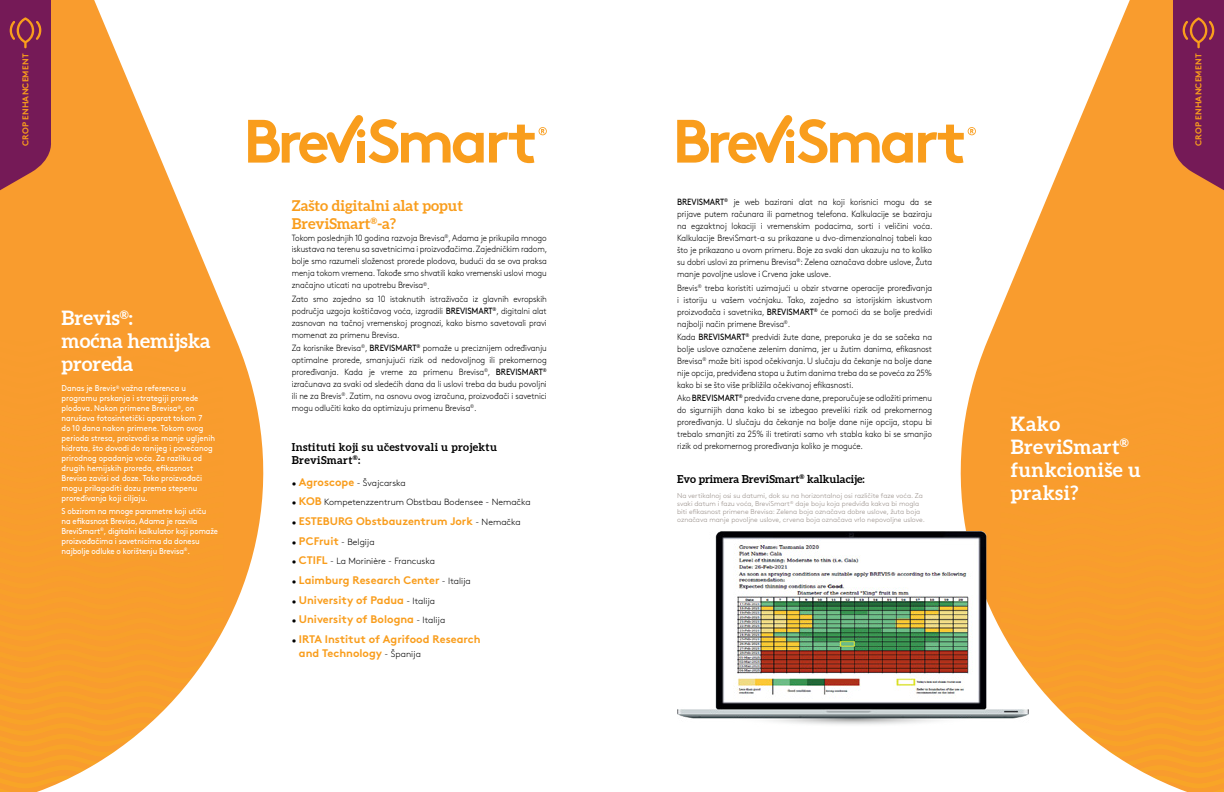
<style>
.page{position:relative;width:1224px;height:792px;background:#fff}
.page>*{position:absolute;margin:0;border:0;box-sizing:border-box;transform-origin:0 0}
.t1{font:700 20px/23px "Aleo";letter-spacing:.02em;color:#fff}
.t2{font:700 20px/23px "Aleo";color:#fff}
.t3{font:700 15px/18px "Aleo";color:#f99d1c}
.t4{font:700 11px/14px "Brown Pro";color:#f99d1c}
.t5{font:700 11px/13px "Aleo";letter-spacing:.03em;color:#000}
.t6{font:700 11px "Aleo";color:#000}
.t7{font:300 9px/12px "Brown Pro";letter-spacing:-.01em;color:#000;text-align:justify;scale:.9 1}
.t8{font:300 9px "Brown Pro";letter-spacing:-.01em;color:#000}
.t9{font:8.5px/10px "Brown Pro";color:#fff;scale:.9 1}
.t10{font:700 8.5px "Brown Pro";letter-spacing:.02em;color:#f99d1c}
.t11{font:300 7px/8px "Brown Pro";color:#978d87}
.s1{font-weight:400}
.s2{font-weight:700;font-size:11px;color:#f99d1c}
.s3{font-weight:300;font-size:9px;color:#000}
</style>
<div class="page">
<svg style="left:931px;top:0;width:293px;height:532px;fill:#f99c2e"></svg>
<svg style="left:1001px;top:340px;width:223px;height:452px;background:#f9a641"></svg>
<svg style="left:0;top:0;width:264px;height:630px;fill:#f99c2e"></svg>
<svg style="left:0;top:340px;width:223px;height:452px;background:#f9a844"></svg>
<svg style="left:1172px;top:0;width:52px;height:198px;background:#8c304f"></svg>
<svg style="left:0;top:0;width:52px;height:198px;background:#882d50"></svg>
<svg style="left:248px;top:115px;width:299px;height:48px"></svg>
<svg style="left:677px;top:115px;width:299px;height:48px"></svg>
<img style="left:677px;top:532px;width:352px;height:195px">
<div style="left:0;top:0;width:14px;height:14px;background:#751a57"></div>
<p class="t10" style="left:19px;top:146px;width:94px;rotate:-90deg">CROP ENHANCEMENT</p>
<p class="t10" style="left:1192px;top:146px;width:94px;rotate:-90deg">CROP ENHANCEMENT</p>
<h1 class="t2" style="left:62px;top:307px;width:150px">Brevis<sup>®</sup>:<br>moćna hemijska proreda</h1>
<p class="t9" style="left:62px;top:383px;width:172px">Danas je Brevis<sup>®</sup> važna referenca u programu prskanja i strategiji prorede plodova. Nakon primene Brevisa<sup>®</sup>, on narušava fotosintetički aparat tokom 7<br>do 10 dana nakon primene. Tokom ovog perioda stresa, proizvodi se manje ugljenih hidrata, što dovodi do ranijeg i povećanog prirodnog opadanja voća. Za razliku od drugih hemijskih proreda, efikasnost Brevisa zavisi od doze. Tako proizvođači mogu prilagoditi dozu prema stepenu proređivanja koji ciljaju.</p>
<p class="t9" style="left:62px;top:505px;width:175px">S obzirom na mnoge parametre koji utiču<br>na efikasnost Brevisa, Adama je razvila BreviSmart<sup>®</sup>, digitalni kalkulator koji pomaže proizvođačima i savetnicima da donesu najbolje odluke o korištenju Brevisa<sup>®</sup>.</p>
<h2 class="t3" style="left:292px;top:197px;width:173px">Zašto digitalni alat poput<br>BreviSmart<sup>®</sup>-a?</h2>
<p class="t7" style="left:292px;top:231px;width:285px">Tokom poslednjih 10 godina razvoja Brevisa<sup>®</sup>, Adama je prikupila mnogo iskustava na terenu sa savetnicima i proizvođačima. Zajedničkim radom, bolje smo razumeli složenost prorede plodova, budući da se ova praksa menja tokom vremena. Takođe smo shvatili kako vremenski uslovi mogu značajno uticati na upotrebu Brevisa<sup>®</sup>.</p>
<p class="t7" style="left:292px;top:292px;width:285px">Zato smo zajedno sa 10 istaknutih istraživača iz glavnih evropskih područja uzgoja koštičavog voća, izgradili <span class="s1">BREVISMART</span><sup>®</sup>, digitalni alat zasnovan na tačnoj vremenskoj prognozi, kako bismo savetovali pravi momenat za primenu Brevisa.</p>
<p class="t7" style="left:292px;top:342px;width:285px">Za korisnike Brevisa<sup>®</sup>, <span class="s1">BREVISMART</span><sup>®</sup> pomaže u preciznijem određivanju optimalne prorede, smanjujući rizik od nedovoljnog ili prekomernog proređivanja. Kada je vreme za primenu Brevisa<sup>®</sup>, <span class="s1">BREVISMART</span><sup>® </sup>izračunava za svaki od sledećih dana da li uslovi treba da budu povoljni ili ne za Brevis<sup>®</sup>. Zatim, na osnovu ovog izračuna, proizvođači i savetnici mogu odlučiti kako da optimizuju primenu Brevisa<sup>®</sup>.</p>
<p class="t5" style="left:292px;top:441px;width:207px">Instituti koji su učestvovali u projektu<br>BreviSmart<sup>®</sup>:</p>
<p class="t8" style="left:292px;top:476px;width:115px">• <span class="s2">Agroscope</span> - Švajcarska</p>
<p class="t8" style="left:292px;top:496px;width:240px">• <span class="s2">KOB</span> Kompetenzzentrum Obstbau Bodensee - Nemačka</p>
<p class="t4" style="left:292px;top:513px;width:230px"><span class="s3">•</span> ESTEBURG Obstbauzentrum Jork <span class="s3">- Nemačka</span></p>
<p class="t8" style="left:292px;top:535px;width:84px">• <span class="s2">PCFruit</span> - Belgija</p>
<p class="t8" style="left:292px;top:555px;width:145px">• <span class="s2">CTIFL</span> - La Morinière - Francuska</p>
<p class="t4" style="left:292px;top:572px;width:180px"><span class="s3">•</span> Laimburg Research Center <span class="s3">- Italija</span></p>
<p class="t4" style="left:292px;top:592px;width:145px"><span class="s3">•</span> University of Padua <span class="s3">- Italija</span></p>
<p class="t4" style="left:292px;top:611px;width:155px"><span class="s3">•</span> University of Bologna <span class="s3">- Italija</span></p>
<p class="t4" style="left:299px;top:631px;width:183px;text-indent:-7px"><span class="s3">•</span> IRTA Institut of Agrifood Research and Technology <span class="s3">- Španija</span></p>
<p class="t7" style="left:677px;top:195px;width:285px"><span class="s1">BREVISMART</span><sup>®</sup> je web bazirani alat na koji korisnici mogu da se prijave putem računara ili pametnog telefona. Kalkulacije se baziraju na egzaktnoj lokaciji i vremenskim podacima, sorti i veličini voća.<br>Kalkulacije BreviSmart-a su prikazane u dvo-dimenzionalnoj tabeli kao što je prikazano u ovom primeru. Boje za svaki dan ukazuju na to koliko su dobri uslovi za primenu Brevisa<sup>®</sup>: Zelena označava dobre uslove, Žuta manje povoljne uslove i Crvena jake uslove.</p>
<p class="t7" style="left:677px;top:281px;width:285px">Brevis<sup>®</sup> treba koristiti uzimajući u obzir stvarne operacije proređivanja i istoriju u vašem voćnjaku. Tako, zajedno sa istorijskim iskustvom proizvođača i savetnika, <span class="s1">BREVISMART</span><sup>®</sup> će pomoći da se bolje predvidi najbolji način primene Brevisa<sup>®</sup>.</p>
<p class="t7" style="left:677px;top:330px;width:285px">Kada <span class="s1">BREVISMART</span><sup>®</sup> predvidi žute dane, preporuka je da se sačeka na bolje uslove označene zelenim danima, jer u žutim danima, efikasnost Brevisa<sup>®</sup> može biti ispod očekivanja. U slučaju da čekanje na bolje dane nije opcija, predviđena stopa u žutim danima treba da se poveća za 25% kako bi se što više približila očekivanoj efikasnosti.</p>
<p class="t7" style="left:677px;top:392px;width:285px">Ako <span class="s1">BREVISMART</span><sup>®</sup> predviđa crvene dane, preporučuje se odložiti primenu do sigurnijih dana kako bi se izbegao preveliki rizik od prekomernog proređivanja. U slučaju da čekanje na bolje dane nije opcija, stopu bi trebalo smanjiti za 25% ili tretirati samo vrh stabla kako bi se smanjio rizik od prekomernog proređivanja koliko je moguće.</p>
<p class="t6" style="left:677px;top:472px;width:189px">Evo primera BreviSmart<sup>®</sup> kalkulacije:</p>
<p class="t11" style="left:677px;top:491px;width:249px">Na vertikalnoj osi su datumi, dok su na horizontalnoj osi različite faze voća. Za svaki datum i fazu voća, BreviSmart<sup>®</sup> daje boju koja predviđa kakva bi mogla biti efikasnost primene Brevisa: Zelena boja označava dobre uslove, žuta boja označava manje povoljne uslove, crvena boja označava vrlo nepovoljne uslove.</p>
<h1 class="t1" style="left:1011px;top:413px;width:131px">Kako<br>BreviSmart<sup>® </sup>funkcioniše u praksi?</h1>
</div>
